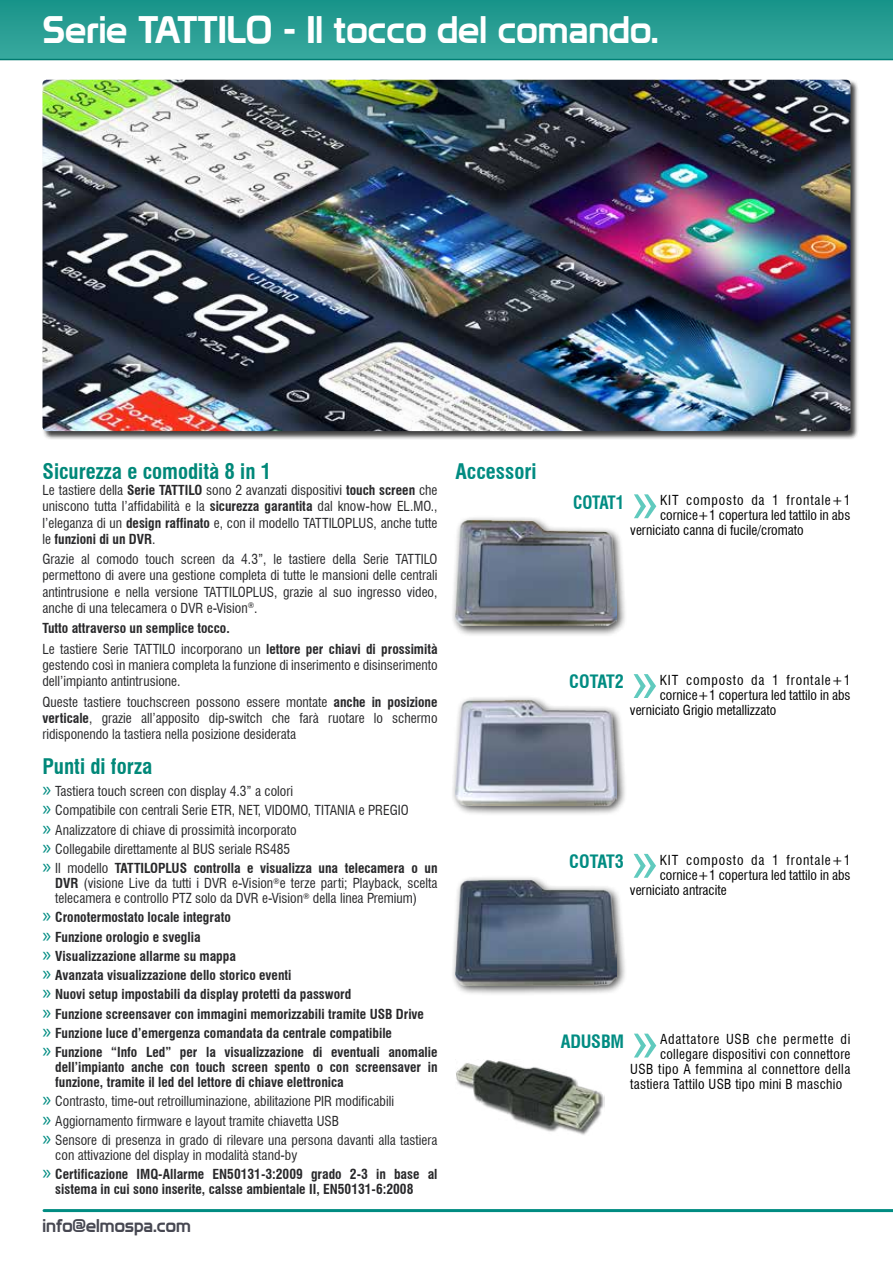
<style>
.page{position:relative;width:893px;height:1263px;background:#fff}
.page>*{position:absolute;margin:0;border:0;box-sizing:border-box;transform-origin:0 0}
.t1{font:53.55px "Arial";color:#60cabe}
.t2{font:37.5px "Prototype";color:#fff}
.t3{font:700 condensed 21px "Swiss 721 BT";color:#008879}
.t4{font:700 condensed 21px "Swiss 721 BT";color:#018c82}
.t5{font:700 condensed 18px "Swiss 721 BT";letter-spacing:-.01em;color:#008c82}
.t6{font:18px "Prototype";color:#474852}
.t7{font:700 condensed 18px "Swiss 721 BT";letter-spacing:-.01em;color:#008c82;scale:.95 1}
.t8{font:condensed 13.5px/16.2px "Swiss 721 BT";color:#28282a}
.t9{font:700 condensed 13.5px/19.2px "Swiss 721 BT";color:#28282a}
.t10{font:condensed 13.5px "Swiss 721 BT";color:#000}
.t11{font:condensed 13.5px "Swiss 721 BT";letter-spacing:.02em;color:#000}
.t12{font:condensed 13.5px "Swiss 721 BT";letter-spacing:.065em;color:#000}
.t13{font:condensed 13.5px "Swiss 721 BT";letter-spacing:.06em;color:#000}
.s1{font-weight:700}
.s2{font-weight:400}
.s3{font-family:"Myriad Pro";font-stretch:normal;font-size:21px;color:#008c82}
.s4{font-family:"Myriad Pro";font-weight:400;font-stretch:normal;font-size:21px;color:#008c82}
</style>
<div class="page">
<hr style="left:44px;top:1209px;width:849px;height:3px;background:#008c82">
<div style="left:42px;top:79px;width:817px;height:361px;background:#000;opacity:.75"></div>
<img style="left:43px;top:80px;width:807px;height:351px">
<div style="left:451px;top:515px;width:176px;height:122px;background:#000;opacity:.75"></div>
<img style="left:455px;top:520px;width:161px;height:106px">
<div style="left:451px;top:695px;width:176px;height:121px;background:#000;opacity:.75"></div>
<img style="left:455px;top:700px;width:161px;height:105px">
<div style="left:451px;top:875px;width:176px;height:121px;background:#000;opacity:.75"></div>
<img style="left:455px;top:880px;width:161px;height:105px">
<img style="left:456px;top:1060px;width:149px;height:75px">
<svg style="left:0;top:0;width:893px;height:60px;background:#279d93"></svg>
<h2 class="t2" style="left:43px;top:7px;width:618px">Serie TATTILO - Il tocco del comando.</h2>
<h3 class="t3" style="left:43px;top:459px;width:230px">Sicurezza e comodità 8 in 1</h3>
<p class="t8" style="left:43px;top:482px;width:397px;text-align:justify">Le tastiere della <span class="s1">Serie TATTILO</span> sono 2 avanzati dispositivi <span class="s1">touch screen</span> che uniscono tutta l’affidabilità e la <span class="s1">sicurezza garantita</span> dal know-how EL.MO., l’eleganza di un <span class="s1">design raffinato</span> e, con il modello TATTILOPLUS, anche tutte le <span class="s1">funzioni di un DVR</span>.</p>
<p class="t8" style="left:43px;top:551px;width:397px;text-align:justify">Grazie al comodo touch screen da 4.3”, le tastiere della Serie TATTILO permettono di avere una gestione completa di tutte le mansioni delle centrali antintrusione e nella versione TATTILOPLUS, grazie al suo ingresso video, anche di una telecamera o DVR e-Vision<sup>®</sup>.</p>
<p class="t9" style="left:43px;top:618px;width:397px;line-height:20.4px">Tutto attraverso un semplice tocco.<br><span class="s2">Le tastiere Serie TATTILO incorporano un</span> lettore per chiavi di prossimità</p>
<p class="t8" style="left:43px;top:657px;width:397px">gestendo così in maniera completa la funzione di inserimento e disinserimento dell’impianto antintrusione.</p>
<p class="t8" style="left:43px;top:693px;width:397px;text-align:justify">Queste tastiere touchscreen possono essere montate <span class="s1">anche in posizione verticale</span>, grazie all’apposito dip-switch che farà ruotare lo schermo ridisponendo la tastiera nella posizione desiderata</p>
<h3 class="t3" style="left:43px;top:753px;width:111px">Punti di forza</h3>
<p class="t8" style="left:43px;top:781px;width:397px;line-height:19.2px"><span class="s3">»</span> Tastiera touch screen con display 4.3” a colori<br><span class="s3">»</span> Compatibile con centrali Serie ETR, NET, VIDOMO, TITANIA e PREGIO<br><span class="s3">»</span> Analizzatore di chiave di prossimità incorporato<br><span class="s3">»</span> Collegabile direttamente al BUS seriale RS485<br><span class="s3">»</span> Il modello <span class="s1">TATTILOPLUS controlla e visualizza una telecamera o un</span></p>
<p class="t8" style="left:55px;top:876px;width:384px;line-height:15px"><span class="s1">DVR</span> (visione Live da tutti i DVR e-Vision<sup>®</sup>e terze parti; Playback, scelta telecamera e controllo PTZ solo da DVR e-Vision<sup>®</sup> della linea Premium)</p>
<p class="t9" style="left:43px;top:908px;width:397px"><span class="s4">»</span> Cronotermostato locale integrato<br><span class="s4">»</span> Funzione orologio e sveglia<br><span class="s4">»</span> Visualizzazione allarme su mappa<br><span class="s4">»</span> Avanzata visualizzazione dello storico eventi<br><span class="s4">»</span> Nuovi setup impostabili da display protetti da password<br><span class="s4">»</span> Funzione screensaver con immagini memorizzabili tramite USB Drive<br><span class="s4">»</span> Funzione luce d’emergenza comandata da centrale compatibile<br><span class="s4">»</span> Funzione “Info Led” per la visualizzazione di eventuali anomalie</p>
<p class="t9" style="left:55px;top:1060px;width:384px;line-height:15px">dell’impianto anche con touch screen spento o con screensaver in funzione, tramite il led del lettore di chiave elettronica</p>
<p class="t8" style="left:43px;top:1092px;width:396px;line-height:19.2px"><span class="s3">»</span> Contrasto, time-out retroilluminazione, abilitazione PIR modificabili<br><span class="s3">»</span> Aggiornamento firmware e layout tramite chiavetta USB<br><span class="s3">»</span> Sensore di presenza in grado di rilevare una persona davanti alla tastiera</p>
<p class="t9" style="left:43px;top:1145px;width:397px;text-indent:13px"><span class="s2">con attivazione del display in modalità stand-by<br></span><span class="s4">»</span> Certificazione IMQ-Allarme EN50131-3:2009 grado 2-3 in base al</p>
<p class="t9" style="left:55px;top:1179px;width:360px">sistema in cui sono inserite, calsse ambientale II, EN50131-6:2008</p>
<h3 class="t6" style="left:42px;top:1214px;width:150px">info@elmospa.com</h3>
<h3 class="t4" style="left:455px;top:459px;width:83px">Accessori</h3>
<h3 class="t7" style="left:573px;top:491px;width:55px">COTAT1</h3>
<h1 class="t1" style="left:630px;top:464px;width:31px">»</h1>
<p class="t12" style="left:660px;top:492px;width:192px">KIT composto da 1 frontale+1</p>
<p class="t10" style="left:660px;top:507px;width:192px">cornice+1 copertura led tattilo in abs</p>
<p class="t10" style="left:630px;top:522px;width:175px">verniciato canna di fucile/cromato</p>
<h3 class="t5" style="left:569px;top:671px;width:56px">COTAT2</h3>
<h1 class="t1" style="left:630px;top:644px;width:31px">»</h1>
<p class="t12" style="left:660px;top:672px;width:192px">KIT composto da 1 frontale+1</p>
<p class="t10" style="left:660px;top:687px;width:192px">cornice+1 copertura led tattilo in abs</p>
<p class="t10" style="left:630px;top:702px;width:148px">verniciato Grigio metallizzato</p>
<h3 class="t5" style="left:569px;top:851px;width:56px">COTAT3</h3>
<h1 class="t1" style="left:630px;top:824px;width:31px">»</h1>
<p class="t12" style="left:660px;top:852px;width:192px">KIT composto da 1 frontale+1</p>
<p class="t10" style="left:660px;top:867px;width:192px">cornice+1 copertura led tattilo in abs</p>
<p class="t10" style="left:630px;top:882px;width:98px">verniciato antracite</p>
<h3 class="t5" style="left:561px;top:1030px;width:65px">ADUSBM</h3>
<h1 class="t1" style="left:630px;top:1004px;width:31px">»</h1>
<p class="t13" style="left:660px;top:1031px;width:192px">Adattatore USB che permette di</p>
<p class="t11" style="left:660px;top:1046px;width:192px">collegare dispositivi con connettore</p>
<p class="t11" style="left:630px;top:1061px;width:222px">USB tipo A femmina al connettore della</p>
<p class="t11" style="left:630px;top:1076px;width:213px">tastiera Tattilo USB tipo mini B maschio</p>
</div>
